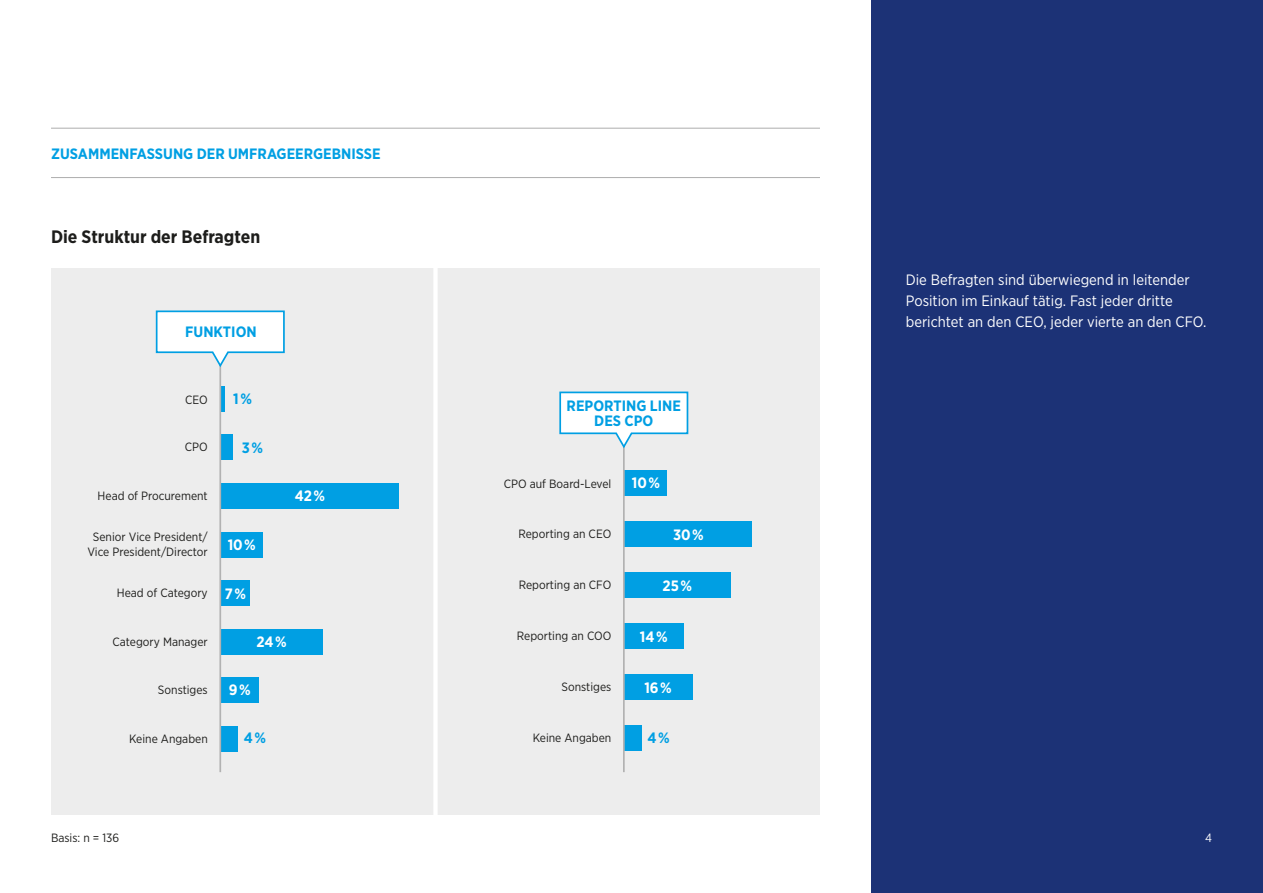
<style>
.page{position:relative;width:1263px;height:893px;background:#fff}
.page>*{position:absolute;margin:0;border:0;box-sizing:border-box;transform-origin:0 0}
.t1{font:700 18px "Gotham Narrow";color:#1d1d1b}
.t2{font:15px/21px "Gotham Narrow";color:#fff}
.t3{font:700 15px/15px "Gotham Narrow";color:#009fe3;text-align:center}
.t4{font:700 15px "Gotham Narrow";color:#fff}
.t5{font:12px/15px "Gotham Narrow";color:#1d1d1b;text-align:center}
.t6{font:12px "Gotham Narrow";color:#fff}
</style>
<div class="page">
<div style="left:51px;top:269px;width:769px;height:546px;background:#ededed"></div>
<div style="left:871px;top:0;width:392px;height:893px;background:#1c3276"></div>
<hr style="left:51px;top:177px;width:769px;height:1px;background:#b2b2b2">
<hr style="left:51px;top:128px;width:769px;height:1px;background:#b2b2b2">
<div style="left:433px;top:268px;width:5px;height:546px;background:#fff"></div>
<svg style="left:221px;top:386px;width:4px;height:26px"></svg>
<div style="left:221px;top:435px;width:12px;height:25px;background:#009fe3"></div>
<div style="left:221px;top:483px;width:178px;height:26px;background:#009fe3"></div>
<div style="left:221px;top:532px;width:42px;height:25px;background:#009fe3"></div>
<div style="left:221px;top:580px;width:29px;height:26px;background:#009fe3"></div>
<div style="left:221px;top:629px;width:102px;height:26px;background:#009fe3"></div>
<div style="left:221px;top:678px;width:38px;height:25px;background:#009fe3"></div>
<div style="left:221px;top:726px;width:17px;height:26px;background:#009fe3"></div>
<div style="left:624px;top:572px;width:106px;height:26px;background:#009fe3"></div>
<div style="left:624px;top:623px;width:60px;height:26px;background:#009fe3"></div>
<div style="left:624px;top:674px;width:68px;height:26px;background:#009fe3"></div>
<div style="left:624px;top:726px;width:17px;height:25px;background:#009fe3"></div>
<div style="left:624px;top:521px;width:128px;height:26px;background:#009fe3"></div>
<div style="left:624px;top:470px;width:43px;height:26px;background:#009fe3"></div>
<hr style="left:219px;top:360px;width:2px;height:412px;background:#b2b2b2">
<hr style="left:623px;top:445px;width:2px;height:327px;background:#b2b2b2">
<svg style="left:155px;top:310px;width:130px;height:59px"></svg>
<svg style="left:559px;top:391px;width:130px;height:59px"></svg>
<p class="t3" style="left:51px;top:146px;width:331px">ZUSAMMENFASSUNG DER UMFRAGEERGEBNISSE</p>
<h1 class="t1" style="left:51px;top:225px;width:211px">Die Struktur der Befragten</h1>
<p class="t3" style="left:185px;top:324px;width:73px">FUNKTION</p>
<p class="t5" style="left:185px;top:392px;width:24px">CEO</p>
<p class="t5" style="left:185px;top:439px;width:24px">CPO</p>
<p class="t5" style="left:98px;top:488px;width:112px">Head of Procurement</p>
<p class="t5" style="left:87px;top:529px;width:122px">Senior Vice President/<br>Vice President/Director</p>
<p class="t5" style="left:117px;top:585px;width:92px">Head of Category</p>
<p class="t5" style="left:113px;top:634px;width:97px">Category Manager</p>
<p class="t5" style="left:158px;top:682px;width:51px">Sonstiges</p>
<p class="t5" style="left:129px;top:731px;width:80px">Keine Angaben</p>
<p class="t3" style="left:233px;top:391px;width:20px">1%</p>
<p class="t3" style="left:242px;top:440px;width:23px">3%</p>
<p class="t4" style="left:295px;top:486px;width:32px">42%</p>
<p class="t4" style="left:228px;top:535px;width:30px">10%</p>
<p class="t4" style="left:225px;top:584px;width:23px">7%</p>
<p class="t4" style="left:256px;top:632px;width:32px">24%</p>
<p class="t4" style="left:229px;top:680px;width:23px">9%</p>
<p class="t3" style="left:244px;top:730px;width:24px">4%</p>
<p class="t5" style="left:51px;top:830px;width:70px">Basis: n = 136</p>
<p class="t3" style="left:567px;top:398px;width:116px">REPORTING LINE<br>DES CPO</p>
<p class="t5" style="left:504px;top:476px;width:109px">CPO auf Board-Level</p>
<p class="t4" style="left:632px;top:473px;width:30px">10%</p>
<p class="t5" style="left:518px;top:526px;width:94px">Reporting an CEO</p>
<p class="t4" style="left:673px;top:525px;width:32px">30%</p>
<p class="t5" style="left:519px;top:577px;width:94px">Reporting an CFO</p>
<p class="t4" style="left:662px;top:576px;width:31px">25%</p>
<p class="t5" style="left:517px;top:628px;width:96px">Reporting an COO</p>
<p class="t4" style="left:640px;top:627px;width:29px">14%</p>
<p class="t5" style="left:561px;top:679px;width:51px">Sonstiges</p>
<p class="t5" style="left:533px;top:730px;width:80px">Keine Angaben</p>
<p class="t4" style="left:644px;top:678px;width:29px">16%</p>
<p class="t3" style="left:647px;top:730px;width:24px">4%</p>
<p class="t2" style="left:906px;top:269px;width:302px">Die Befragten sind überwiegend in leitender<br>Position im Einkauf tätig. Fast jeder dritte berichtet an den CEO, jeder vierte an den CFO.</p>
<p class="t6" style="left:1205px;top:830px;width:8px">4</p>
</div>
